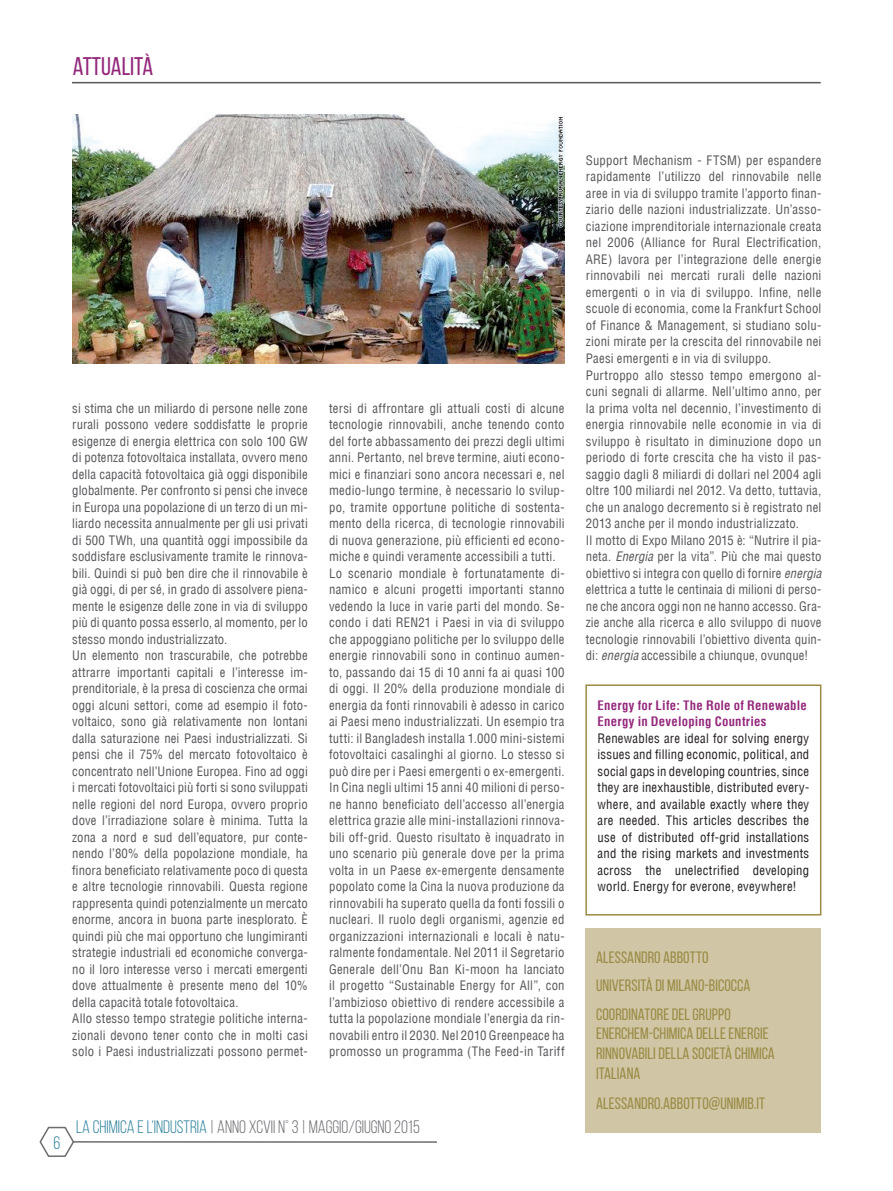
<style>
.page{position:relative;width:893px;height:1191px;background:#fff}
.page>*{position:absolute;margin:0;border:0;box-sizing:border-box;transform-origin:0 0}
.t1{font:25.5px "Bebas Neue";color:#93287b}
.t2{font:18px "Bebas Neue";color:#6c6d70}
.t3{font:18px "Bebas Neue";color:#30829c}
.Riepilogo_autori{font:16.5px/19.8px "Bebas Neue";color:#9a8b46}
.Testo_corrente{font:condensed 12.75px/16.5px "Helvetica LT";letter-spacing:.015em;color:#57585a;text-align:justify}
.Testo_abstract{font:condensed 12.75px/16.5px "Helvetica LT";letter-spacing:.02em;color:#231f20;text-align:justify}
.Titolo_paragrafo{font:700 condensed 12.75px/16.5px "Helvetica LT";letter-spacing:.02em;color:#93287b}
.s1{color:#30829c}
.s2{font-style:italic}
</style>
<div class="page">
<svg style="left:39px;top:1126px;width:398px;height:31px"></svg>
<hr style="left:72px;top:82px;width:749px;height:1px;background:#57585a">
<div style="left:585px;top:929px;width:236px;height:204px;background:#d0c6a5"></div>
<div style="left:585px;top:684px;width:236px;height:231px;border:2px solid #9a8b46"></div>
<img style="left:72px;top:115px;width:493px;height:248px">
<p class="t1" style="left:73px;top:52px;width:82px">ATTUALITÀ</p>
<p class="Testo_corrente" style="left:72px;top:400px;width:237px">si stima che un miliardo di persone nelle zone rurali possono vedere soddisfatte le proprie esigenze di energia elettrica con solo 100 GW di potenza fotovoltaica installata, ovvero meno della capacità fotovoltaica già oggi disponibile globalmente. Per confronto si pensi che invece in Europa una popolazione di un terzo di un mi&shy;liardo necessita annualmente per gli usi privati di 500 TWh, una quantità oggi impossibile da soddisfare esclusivamente tramite le rinnova&shy;bili. Quindi si può ben dire che il rinnovabile è già oggi, di per sé, in grado di assolvere piena&shy;mente le esigenze delle zone in via di sviluppo più di quanto possa esserlo, al momento, per lo stesso mondo industrializzato.</p>
<p class="Testo_corrente" style="left:72px;top:647px;width:237px">Un elemento non trascurabile, che potrebbe attrarre importanti capitali e l’interesse im&shy;prenditoriale, è la presa di coscienza che ormai oggi alcuni settori, come ad esempio il foto&shy;voltaico, sono già relativamente non lontani dalla saturazione nei Paesi industrializzati. Si pensi che il 75% del mercato fotovoltaico è concentrato nell’Unione Europea. Fino ad oggi i mercati fotovoltaici più forti si sono sviluppati nelle regioni del nord Europa, ovvero proprio dove l’irradiazione solare è minima. Tutta la zona a nord e sud dell’equatore, pur conte&shy;nendo l’80% della popolazione mondiale, ha finora beneficiato relativamente poco di questa e altre tecnologie rinnovabili. Questa regione rappresenta quindi potenzialmente un mercato enorme, ancora in buona parte inesplorato. È quindi più che mai opportuno che lungimiranti strategie industriali ed economiche converga&shy;no il loro interesse verso i mercati emergenti dove attualmente è presente meno del 10% della capacità totale fotovoltaica.</p>
<p class="Testo_corrente" style="left:72px;top:1010px;width:237px">Allo stesso tempo strategie politiche interna&shy;zionali devono tener conto che in molti casi solo i Paesi industrializzati possono permet-</p>
<p class="Testo_corrente" style="left:329px;top:399px;width:237px">tersi di affrontare gli attuali costi di alcune tecnologie rinnovabili, anche tenendo conto del forte abbassamento dei prezzi degli ultimi anni. Pertanto, nel breve termine, aiuti econo&shy;mici e finanziari sono ancora necessari e, nel medio-lungo termine, è necessario lo svilup&shy;po, tramite opportune politiche di sostenta&shy;mento della ricerca, di tecnologie rinnovabili di nuova generazione, più efficienti ed econo&shy;miche e quindi veramente accessibili a tutti.</p>
<p class="Testo_corrente" style="left:329px;top:564px;width:237px">Lo scenario mondiale è fortunatamente di&shy;namico e alcuni progetti importanti stanno vedendo la luce in varie parti del mondo. Se&shy;condo i dati REN21 i Paesi in via di sviluppo che appoggiano politiche per lo sviluppo delle energie rinnovabili sono in continuo aumen&shy;to, passando dai 15 di 10 anni fa ai quasi 100 di oggi. Il 20% della produzione mondiale di energia da fonti rinnovabili è adesso in carico ai Paesi meno industrializzati. Un esempio tra tutti: il Bangladesh installa 1.000 mini-sistemi fotovoltaici casalinghi al giorno. Lo stesso si può dire per i Paesi emergenti o ex-emergenti.<br>In Cina negli ultimi 15 anni 40 milioni di perso&shy;ne hanno beneficiato dell’accesso all’energia elettrica grazie alle mini-installazioni rinnova&shy;bili off-grid. Questo risultato è inquadrato in uno scenario più generale dove per la prima volta in un Paese ex-emergente densamente popolato come la Cina la nuova produzione da rinnovabili ha superato quella da fonti fossili o nucleari. Il ruolo degli organismi, agenzie ed organizzazioni internazionali e locali è natu&shy;ralmente fondamentale. Nel 2011 il Segretario Generale dell’Onu Ban Ki-moon ha lanciato il progetto “Sustainable Energy for All”, con l’ambizioso obiettivo di rendere accessibile a tutta la popolazione mondiale l’energia da rin&shy;novabili entro il 2030. Nel 2010 Greenpeace ha promosso un programma (The Feed-in Tariff</p>
<p class="t3" style="left:53px;top:1133px;width:8px">6</p>
<h2 class="t2" style="left:76px;top:1117px;width:345px"><span class="s1">LA CHIMICA E L’INDUSTRIA</span> | ANNO XCVII N° 3 | MAGGIO/GIUGNO 2015</h2>
<p class="Testo_corrente" style="left:586px;top:152px;width:237px">Support Mechanism - FTSM) per espandere rapidamente l’utilizzo del rinnovabile nelle aree in via di sviluppo tramite l’apporto finan&shy;ziario delle nazioni industrializzate. Un’asso&shy;ciazione imprenditoriale internazionale creata nel 2006 (Alliance for Rural Electrification, ARE) lavora per l’integrazione delle energie rinnovabili nei mercati rurali delle nazioni emergenti o in via di sviluppo. Infine, nelle scuole di economia, come la Frankfurt School of Finance &amp; Management, si studiano solu&shy;zioni mirate per la crescita del rinnovabile nei Paesi emergenti e in via di sviluppo.</p>
<p class="Testo_corrente" style="left:586px;top:366px;width:237px">Purtroppo allo stesso tempo emergono al&shy;cuni segnali di allarme. Nell’ultimo anno, per la prima volta nel decennio, l’investimento di energia rinnovabile nelle economie in via di sviluppo è risultato in diminuzione dopo un periodo di forte crescita che ha visto il pas&shy;saggio dagli 8 miliardi di dollari nel 2004 agli oltre 100 miliardi nel 2012. Va detto, tuttavia, che un analogo decremento si è registrato nel 2013 anche per il mondo industrializzato.</p>
<p class="Testo_corrente" style="left:586px;top:531px;width:237px">Il motto di Expo Milano 2015 è: “Nutrire il pia&shy;neta. <span class="s2">Energia</span> per la vita”. Più che mai questo obiettivo si integra con quello di fornire <span class="s2">energia </span>elettrica a tutte le centinaia di milioni di perso&shy;ne che ancora oggi non ne hanno accesso. Gra&shy;zie anche alla ricerca e allo sviluppo di nuove tecnologie rinnovabili l’obiettivo diventa quin&shy;di: <span class="s2">energia</span> accessibile a chiunque, ovunque!</p>
<p class="Titolo_paragrafo" style="left:597px;top:697px;width:211px">Energy for Life: The Role of Renewable<br>Energy in Developing Countries</p>
<p class="Testo_abstract" style="left:597px;top:730px;width:213px">Renewables are ideal for solving energy issues and filling economic, political, and social gaps in developing countries, since they are inexhaustible, distributed every&shy;where, and available exactly where they are needed. This articles describes the use of distributed off-grid installations and the rising markets and investments across the unelectrified developing world. Energy for everone, eveywhere!</p>
<p class="Riepilogo_autori" style="left:596px;top:946px;width:114px">ALESSANDRO ABBOTTO</p>
<p class="Riepilogo_autori" style="left:596px;top:975px;width:156px">UNIVERSITÀ DI MILANO-BICOCCA</p>
<p class="Riepilogo_autori" style="left:596px;top:1003px;width:180px">COORDINATORE DEL GRUPPO<br>ENERCHEM-CHIMICA DELLE ENERGIE<br>RINNOVABILI DELLA SOCIETÀ CHIMICA<br>ITALIANA</p>
<p class="Riepilogo_autori" style="left:596px;top:1093px;width:171px">ALESSANDRO.ABBOTTO@UNIMIB.IT</p>
</div>
